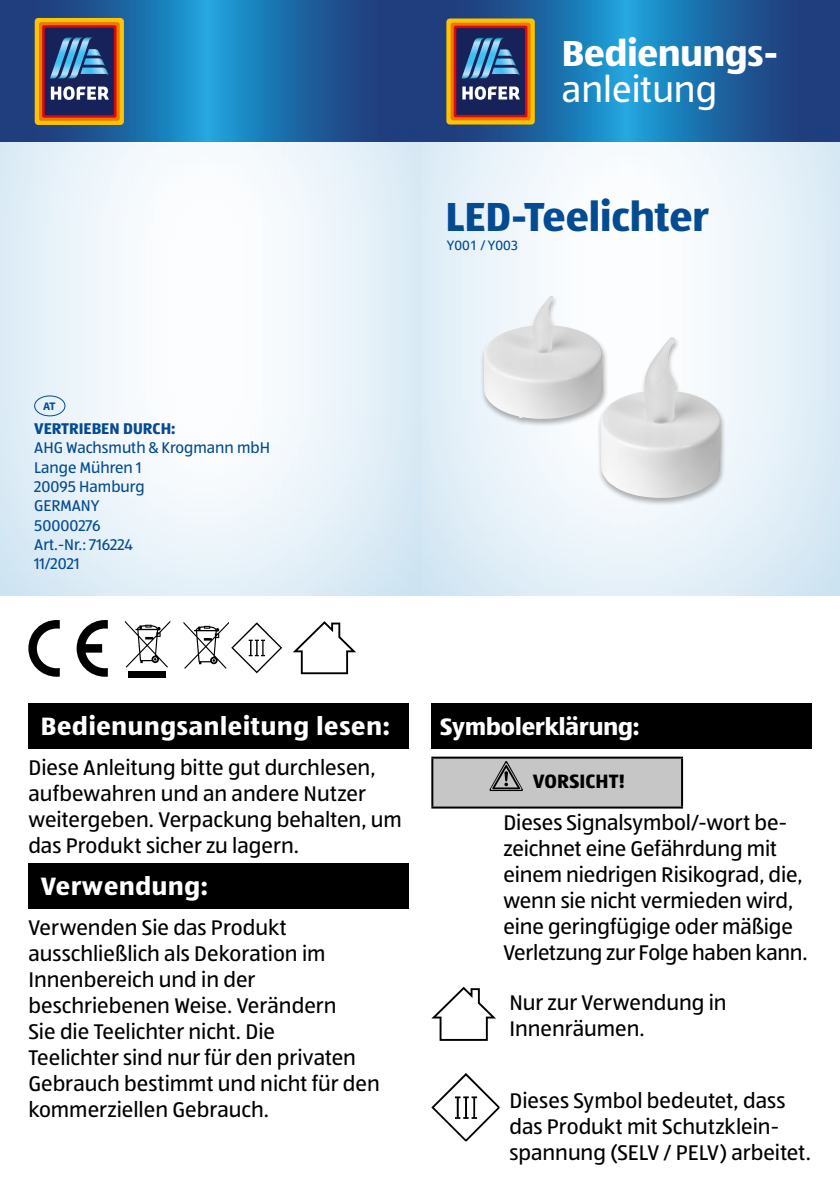
<style>
.page{position:relative;width:840px;height:1191px;background:#fff}
.page>*{position:absolute;margin:0;border:0;box-sizing:border-box;transform-origin:0 0}
.t1{font:700 42px "ALDISUEDOT";color:#054b92}
.t2{font:700 37.4px "ALDISUEDOT";color:#fff}
.t3{font:37.4px "ALDISUEDOT";color:#fff}
.t4{font:700 26px "ALDISUEDOT";letter-spacing:.03em;color:#fff}
.t5{font:700 24.6px "ALDISUEDOT";color:#fff}
.t6{font:22px/26px "ALDISUEDOT";color:#000}
.t7{font:700 20px "ALDISUEDOT";color:#000}
.t8{font:16.2px/19.4px "ALDISUEDOT";color:#054b92}
.t9{font:700 16.2px "ALDISUEDOT";color:#054b92}
.t10{font:14px "ALDISUED Office";color:#054b92}
.t11{font:700 11px "Myriad Pro";color:#054b92}
</style>
<div class="page">
<div style="left:28px;top:703px;width:380px;height:45px;background:#000"></div>
<div style="left:28px;top:863px;width:380px;height:45px;background:#000"></div>
<div style="left:431px;top:703px;width:380px;height:45px;background:#000"></div>
<div style="left:432px;top:757px;width:249px;height:50px;background:#c6c6c6"></div>
<hr style="left:431px;top:756px;width:251px;height:2px;background:#000">
<hr style="left:431px;top:758px;width:2px;height:48px;background:#000">
<hr style="left:680px;top:758px;width:2px;height:48px;background:#000">
<hr style="left:431px;top:806px;width:251px;height:2px;background:#000">
<svg style="left:489px;top:761px;width:34px;height:30px"></svg>
<svg style="left:431px;top:986px;width:64px;height:54px"></svg>
<svg style="left:431px;top:1073px;width:68px;height:68px"></svg>
<img style="left:420px;top:141px;width:419px;height:454px">
<svg style="left:420px;top:0;width:419px;height:141px;background:#1e67a3"></svg>
<svg style="left:810px;top:128px;width:27px;height:7px"></svg>
<svg style="left:446px;top:18px;width:88px;height:106px;background:#f0b606"></svg>
<svg style="left:450px;top:23px;width:80px;height:97px"></svg>
<div style="left:453px;top:26px;width:74px;height:91px;background:linear-gradient(to bottom,#db0812,#db0812);border-radius:2px"></div>
<div style="left:456px;top:28px;width:68px;height:87px;background:#162259"></div>
<svg style="left:462px;top:86px;width:57px;height:14px"></svg>
<svg style="left:461px;top:38px;width:58px;height:41px"></svg>
<img style="left:0;top:142px;width:420px;height:453px">
<svg style="left:0;top:0;width:420px;height:142px;background:#1d66a2"></svg>
<svg style="left:391px;top:128px;width:27px;height:7px"></svg>
<div style="left:35px;top:18px;width:89px;height:107px;background:#fdc300;border-radius:4px"></div>
<div style="left:39px;top:22px;width:81px;height:99px;background:#ee7601;border-radius:2px"></div>
<svg style="left:42px;top:25px;width:74px;height:93px"></svg>
<div style="left:45px;top:28px;width:69px;height:87px;background:#162259"></div>
<svg style="left:51px;top:86px;width:58px;height:14px"></svg>
<svg style="left:50px;top:37px;width:59px;height:42px"></svg>
<div style="left:34px;top:395px;width:31px;height:21px;border:1px solid #054b92;border-radius:50%"></div>
<div style="left:480px;top:295px;width:128px;height:133px;background:#000;opacity:.3"></div>
<img style="left:483px;top:295px;width:119px;height:124px">
<div style="left:596px;top:337px;width:129px;height:169px;background:#000;opacity:.3"></div>
<img style="left:600px;top:337px;width:120px;height:161px">
<svg style="left:77px;top:620px;width:31px;height:56px"></svg>
<svg style="left:28px;top:620px;width:32px;height:56px"></svg>
<svg style="left:125px;top:621px;width:45px;height:46px"></svg>
<div style="left:129px;top:670px;width:37px;height:7px;background:#000"></div>
<svg style="left:183px;top:622px;width:99px;height:51px"></svg>
<svg style="left:293px;top:621px;width:63px;height:53px"></svg>
<h2 class="t2" style="left:561px;top:28px;width:217px">Bedienungs-</h2>
<h2 class="t3" style="left:561px;top:65px;width:157px">anleitung</h2>
<h1 class="t1" style="left:445px;top:188px;width:265px">LED-Teelichter</h1>
<p class="t10" style="left:446px;top:236px;width:73px">Y001 / Y003</p>
<p class="t11" style="left:43px;top:399px;width:14px">AT</p>
<p class="t9" style="left:34px;top:417px;width:143px">VERTRIEBEN DURCH:</p>
<p class="t8" style="left:34px;top:437px;width:237px">AHG Wachsmuth &amp; Krogmann mbH<br>Lange Mühren 1<br>20095 Hamburg<br>GERMANY<br>50000276<br>Art.-Nr.: 716224<br>11/2021</p>
<p class="t4" style="left:41px;top:709px;width:350px">Bedienungsanleitung lesen:</p>
<p class="t6" style="left:28px;top:753px;width:375px">Diese Anleitung bitte gut durchlesen, aufbewahren und an andere Nutzer weitergeben. Verpackung behalten, um das Produkt sicher zu lagern.</p>
<p class="t4" style="left:41px;top:869px;width:168px">Verwendung:</p>
<p class="t6" style="left:28px;top:913px;width:353px">Verwenden Sie das Produkt ausschließlich als Dekoration im<br>Innenbereich und in der beschriebenen Weise. Verändern<br>Sie die Teelichter nicht. Die<br>Teelichter sind nur für den privaten<br>Gebrauch bestimmt und nicht für den kommerziellen Gebrauch.</p>
<p class="t5" style="left:440px;top:710px;width:201px">Symbolerklärung:</p>
<p class="t7" style="left:532px;top:768px;width:93px">VORSICHT!</p>
<p class="t6" style="left:503px;top:809px;width:305px">Dieses Signalsymbol/-wort be&shy;zeichnet eine Gefährdung mit einem niedrigen Risikograd, die, wenn sie nicht vermieden wird, eine geringfügige oder mäßige<br>Verletzung zur Folge haben kann.</p>
<p class="t6" style="left:509px;top:988px;width:219px">Nur zur Verwendung in<br>Innenräumen.</p>
<p class="t6" style="left:509px;top:1086px;width:303px">Dieses Symbol bedeutet, dass das Produkt mit Schutzklein&shy;spannung (SELV / PELV) arbeitet.</p>
</div>
